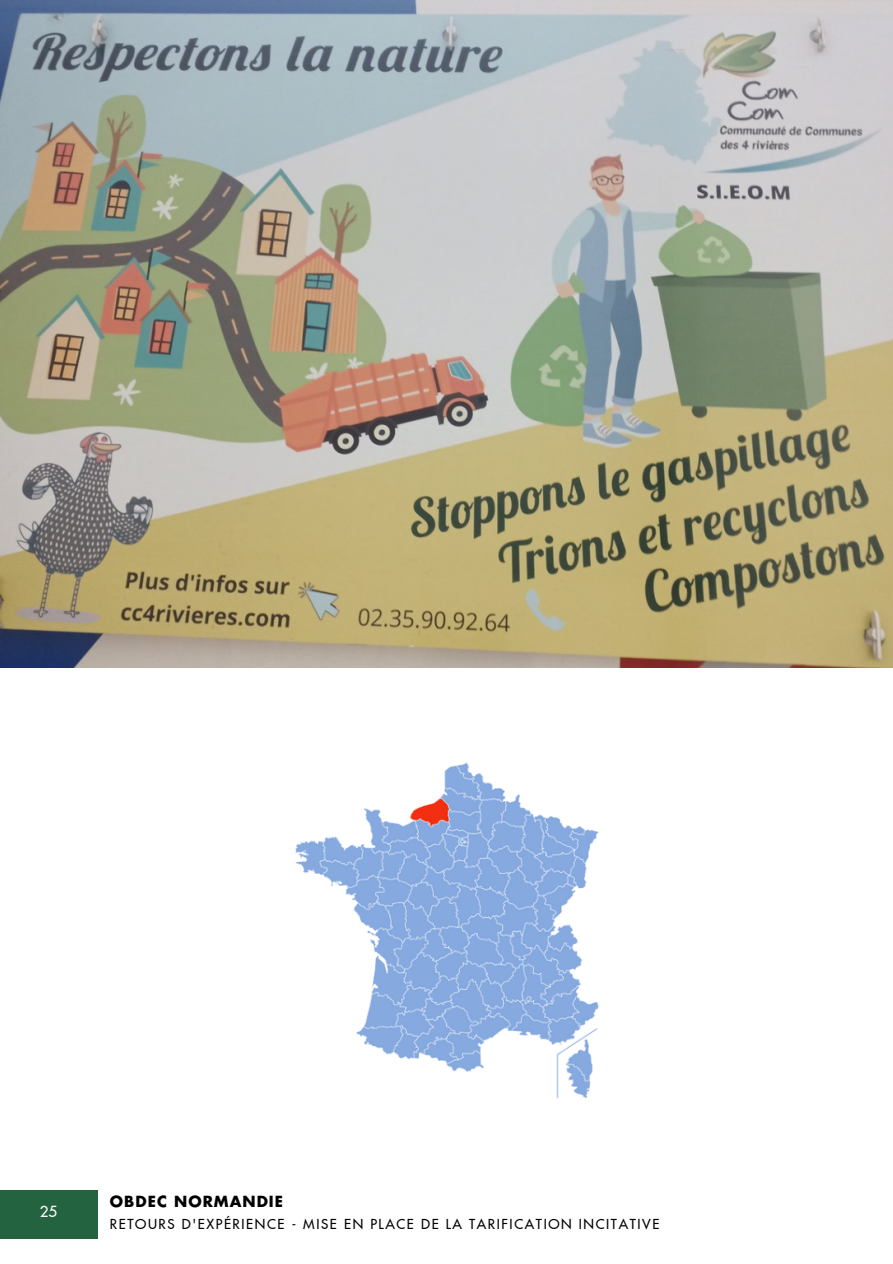
<style>
.page{position:relative;width:893px;height:1264px;background:#fff}
.page>*{position:absolute;margin:0;border:0;box-sizing:border-box;transform-origin:0 0}
.t1{font:700 15px "Futura LT Pro";letter-spacing:.07em;color:#000}
.t2{font:500 15px "Futura LT Pro";color:#fff}
.t3{font:500 13.5px "Futura LT Pro";letter-spacing:.12em;color:#000}
</style>
<div class="page">
<img style="left:0;top:0;width:892px;height:667px">
<img style="left:295px;top:763px;width:304px;height:336px">
<div style="left:0;top:1189px;width:97px;height:49px;background:#236340"></div>
<p class="t2" style="left:40px;top:1205px;width:19px">25</p>
<p class="t1" style="left:110px;top:1194px;width:175px">OBDEC NORMANDIE</p>
<p class="t3" style="left:110px;top:1218px;width:551px">RETOURS D'EXPÉRIENCE - MISE EN PLACE DE LA TARIFICATION INCITATIVE</p>
</div>
